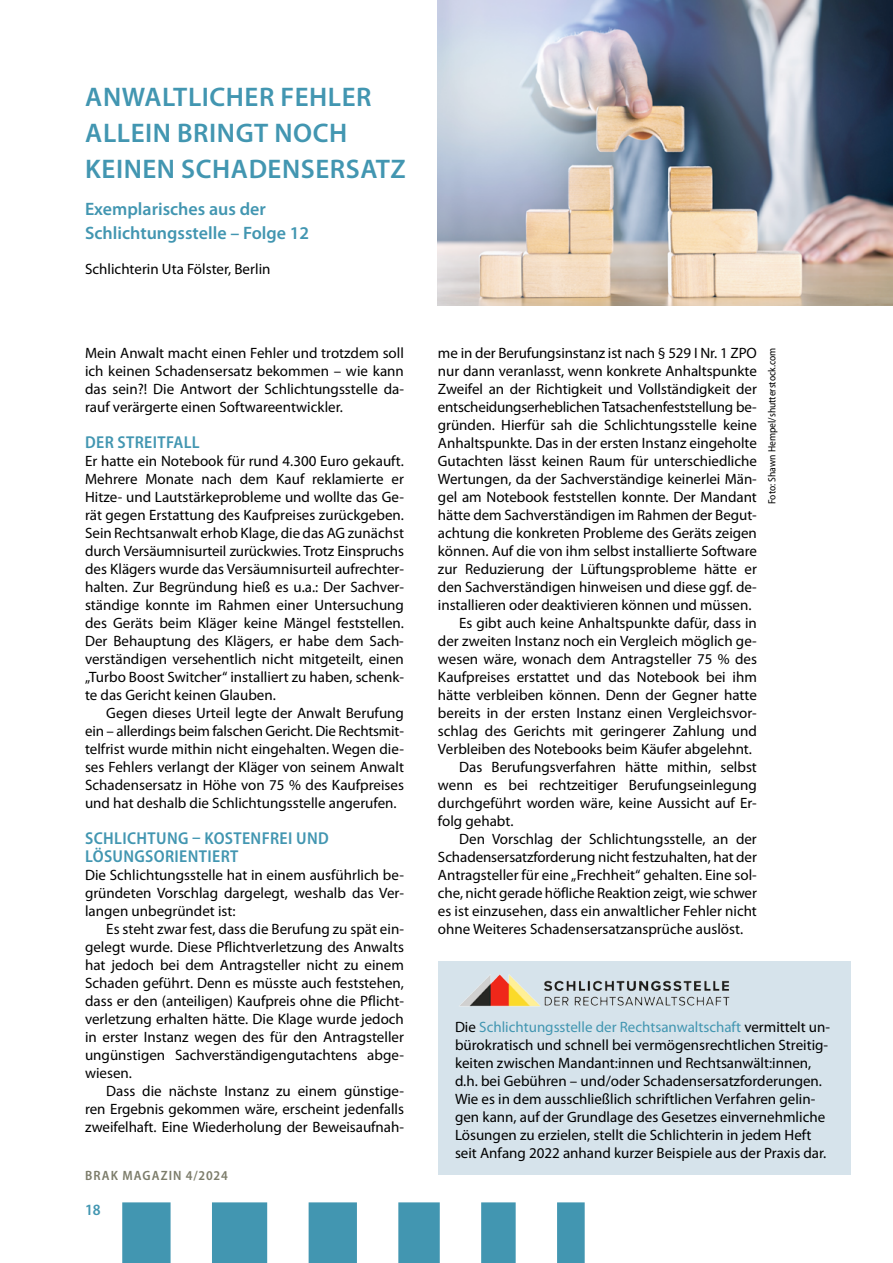
<style>
.page{position:relative;width:893px;height:1263px;background:#fff}
.page>*{position:absolute;margin:0;border:0;box-sizing:border-box;transform-origin:0 0}
.Titel{font:600 27px/36px "Myriad Pro";letter-spacing:.02em;color:#4296b1}
.Untertitel{font:600 18px/24px "Myriad Pro";color:#4296b1}
.Zwiti{font:600 semi-condensed 17.25px/18px "Myriad Pro";letter-spacing:.02em;color:#4296b1}
.t1{font:600 semi-condensed 15.75px "Myriad Pro";color:#4296b1}
.Body_Einzug{font:15px/18px "Myriad Pro";color:#000;text-align:justify}
.Body_stumpf{font:15px/18px "Myriad Pro";color:#000;text-align:justify}
.Rahmen-Body{font:15px/18px "Myriad Pro";color:#000}
.Autor{font:15px "Myriad Pro";color:#000}
.t2{font:600 semi-condensed 13.5px "Myriad Pro";letter-spacing:.08em;color:#7c7c6a}
.Bildquelle{font:semi-condensed 10.5px "Myriad Pro";color:#000}
.s1{color:#4296b1}
</style>
<div class="page">
<svg style="left:122px;top:1202px;width:463px;height:61px"></svg>
<img style="left:438px;top:0;width:455px;height:305px">
<div style="left:438px;top:961px;width:412px;height:214px;background:#d6e3eb"></div>
<img style="left:459px;top:974px;width:271px;height:33px">
<p class="Titel" style="left:85px;top:80px;width:322px">ANWALTLICHER FEHLER<br>ALLEIN BRINGT NOCH<br>KEINEN SCHADENSERSATZ</p>
<p class="Untertitel" style="left:85px;top:197px;width:226px">Exemplarisches aus der<br>Schlichtungsstelle – Folge 12</p>
<p class="Autor" style="left:85px;top:261px;width:187px">Schlichterin Uta Fölster, Berlin</p>
<p class="Body_stumpf" style="left:85px;top:345px;width:320px">Mein Anwalt macht einen Fehler und trotzdem soll ich keinen Schadensersatz bekommen – wie kann das sein?! Die Antwort der Schlichtungsstelle da&shy;rauf verärgerte einen Softwareentwickler.</p>
<p class="Zwiti" style="left:85px;top:434px;width:116px">DER STREITFALL</p>
<p class="Body_stumpf" style="left:85px;top:453px;width:320px">Er hatte ein Notebook für rund 4.300 Euro gekauft.<br>Mehrere Monate nach dem Kauf reklamierte er Hitze- und Lautstärkeprobleme und wollte das Ge&shy;rät gegen Erstattung des Kaufpreises zurückgeben.<br>Sein Rechtsanwalt erhob Klage, die das AG zunächst durch Versäumnisurteil zurückwies. Trotz Einspruchs des Klägers wurde das Versäumnisurteil aufrechter&shy;halten. Zur Begründung hieß es u.a.: Der Sachver&shy;ständige konnte im Rahmen einer Untersuchung des Geräts beim Kläger keine Mängel feststellen.<br>Der Behauptung des Klägers, er habe dem Sach&shy;verständigen versehentlich nicht mitgeteilt, einen „Turbo Boost Switcher“ installiert zu haben, schenk&shy;te das Gericht keinen Glauben.</p>
<p class="Body_Einzug" style="left:85px;top:705px;width:320px;text-indent:21px">Gegen dieses Urteil legte der Anwalt Berufung ein – allerdings beim falschen Gericht. Die Rechtsmit&shy;telfrist wurde mithin nicht eingehalten. Wegen die&shy;ses Fehlers verlangt der Kläger von seinem Anwalt Schadensersatz in Höhe von 75 % des Kaufpreises und hat deshalb die Schlichtungsstelle angerufen.</p>
<p class="Zwiti" style="left:85px;top:830px;width:245px">SCHLICHTUNG – KOSTENFREI UND<br>LÖSUNGSORIENTIERT</p>
<p class="Body_stumpf" style="left:85px;top:867px;width:320px">Die Schlichtungsstelle hat in einem ausführlich be&shy;gründeten Vorschlag dargelegt, weshalb das Ver&shy;langen unbegründet ist:</p>
<p class="Body_Einzug" style="left:85px;top:921px;width:320px;text-indent:21px">Es steht zwar fest, dass die Berufung zu spät ein&shy;gelegt wurde. Diese Pflichtverletzung des Anwalts hat jedoch bei dem Antragsteller nicht zu einem Schaden geführt. Denn es müsste auch feststehen, dass er den (anteiligen) Kaufpreis ohne die Pflicht&shy;verletzung erhalten hätte. Die Klage wurde jedoch in erster Instanz wegen des für den Antragsteller ungünstigen Sachverständigengutachtens abge&shy;wiesen.</p>
<p class="Body_Einzug" style="left:85px;top:1083px;width:320px;text-indent:21px">Dass die nächste Instanz zu einem günstige&shy;ren Ergebnis gekommen wäre, erscheint jedenfalls zweifelhaft. Eine Wiederholung der Beweisaufnah-</p>
<p class="t2" style="left:85px;top:1167px;width:144px">BRAK MAGAZIN 4/2024</p>
<p class="t1" style="left:85px;top:1201px;width:17px">18</p>
<p class="Body_Einzug" style="left:438px;top:345px;width:320px">me in der Berufungsinstanz ist nach § 529 I Nr. 1 ZPO nur dann veranlasst, wenn konkrete Anhaltspunkte Zweifel an der Richtigkeit und Vollständigkeit der entscheidungserheblichen Tatsachenfeststellung be&shy;gründen. Hierfür sah die Schlichtungsstelle keine Anhaltspunkte. Das in der ersten Instanz eingeholte Gutachten lässt keinen Raum für unterschiedliche Wertungen, da der Sachverständige keinerlei Män&shy;gel am Notebook feststellen konnte. Der Mandant hätte dem Sachverständigen im Rahmen der Begut&shy;achtung die konkreten Probleme des Geräts zeigen können. Auf die von ihm selbst installierte Software zur Reduzierung der Lüftungsprobleme hätte er den Sachverständigen hinweisen und diese ggf. de&shy;installieren oder deaktivieren können und müssen.</p>
<p class="Body_Einzug" style="left:438px;top:615px;width:320px;text-indent:21px">Es gibt auch keine Anhaltspunkte dafür, dass in der zweiten Instanz noch ein Vergleich möglich ge&shy;wesen wäre, wonach dem Antragsteller 75 % des Kaufpreises erstattet und das Notebook bei ihm hätte verbleiben können. Denn der Gegner hatte bereits in der ersten Instanz einen Vergleichsvor&shy;schlag des Gerichts mit geringerer Zahlung und Verbleiben des Notebooks beim Käufer abgelehnt.</p>
<p class="Body_Einzug" style="left:438px;top:759px;width:320px;text-indent:21px">Das Berufungsverfahren hätte mithin, selbst wenn es bei rechtzeitiger Berufungseinlegung durchgeführt worden wäre, keine Aussicht auf Er&shy;folg gehabt.</p>
<p class="Body_Einzug" style="left:438px;top:831px;width:320px;text-indent:21px">Den Vorschlag der Schlichtungsstelle, an der Schadensersatzforderung nicht festzuhalten, hat der Antragsteller für eine „Frechheit“ gehalten. Eine sol&shy;che, nicht gerade höfliche Reaktion zeigt, wie schwer es ist einzusehen, dass ein anwaltlicher Fehler nicht ohne Weiteres Schadensersatzansprüche auslöst.</p>
<p class="Bildquelle" style="left:766px;top:504px;width:158px;rotate:-90deg">Foto: Shawn Hempel/shutterstock.com</p>
<p class="Rahmen-Body" style="left:455px;top:1018px;width:377px">Die <span class="s1">Schlichtungsstelle der Rechtsanwaltschaft</span> vermittelt un&shy;bürokratisch und schnell bei vermögensrechtlichen Streitig&shy;keiten zwischen Mandant:innen und Rechtsanwält:innen, d.h. bei Gebühren – und/oder Schadensersatzforderungen.<br>Wie es in dem ausschließlich schriftlichen Verfahren gelin&shy;gen kann, auf der Grundlage des Gesetzes einvernehmliche Lösungen zu erzielen, stellt die Schlichterin in jedem Heft seit Anfang 2022 anhand kurzer Beispiele aus der Praxis dar.</p>
</div>
